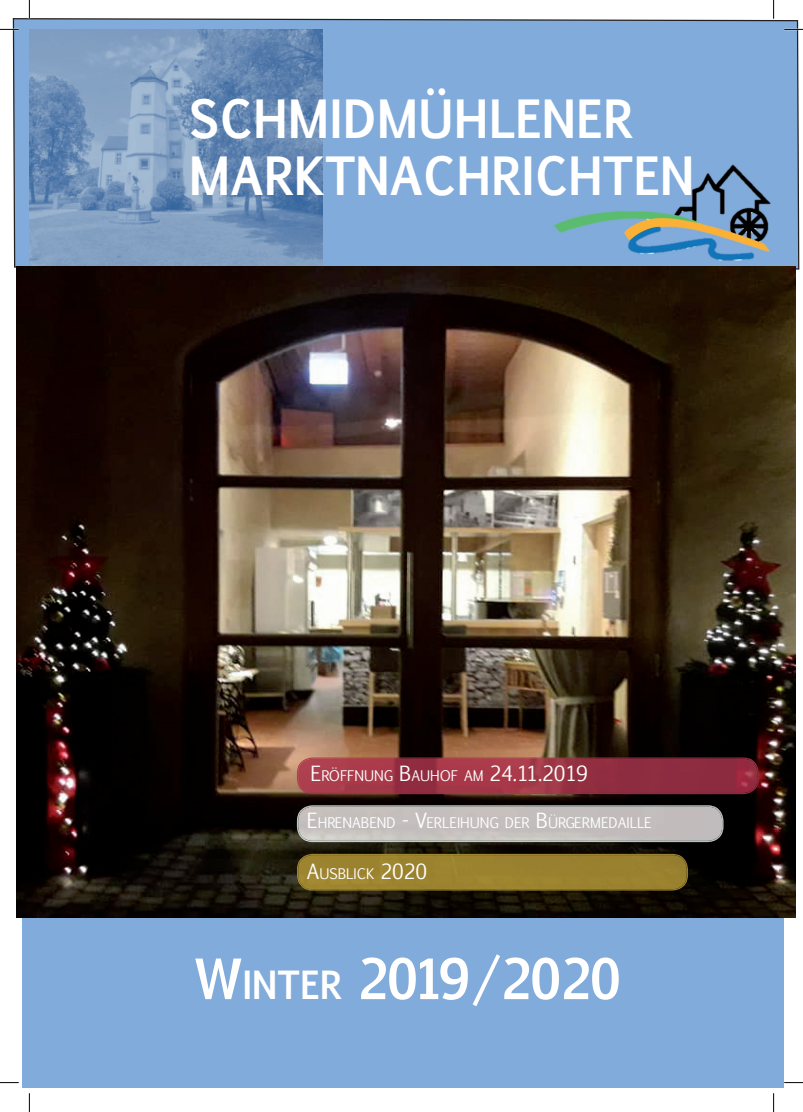
<style>
.page{position:relative;width:803px;height:1112px;background:#fff}
.page>*{position:absolute;margin:0;border:0;box-sizing:border-box;transform-origin:0 0}
.t1{font:700 53px "Euphemia UCAS";color:#fff;scale:.94 1}
.t2{font:700 50.38px/57px "Euphemia UCAS";color:#fff;scale:.94 1}
.t3{font:14px "Euphemia CAS";color:#fff}
.s1{font-size:20px}
.s2{font-size:37.12px}
</style>
<div class="page">
<div style="left:22px;top:918px;width:762px;height:169px;background:#80abda"></div>
<div style="left:13px;top:18px;width:786px;height:251px;background:#80abda"></div>
<img style="left:547px;top:153px;width:226px;height:113px">
<img style="left:29px;top:29px;width:293px;height:237px">
<img style="left:17px;top:266px;width:779px;height:651px">
<img style="left:297px;top:757px;width:462px;height:37px">
<img style="left:297px;top:853px;width:391px;height:37px">
<img style="left:297px;top:805px;width:426px;height:36px">
<svg style="left:0;top:29px;width:19px;height:1px"></svg>
<svg style="left:784px;top:29px;width:19px;height:1px"></svg>
<svg style="left:0;top:1082px;width:19px;height:1px"></svg>
<svg style="left:784px;top:1082px;width:19px;height:1px"></svg>
<svg style="left:29px;top:0;width:1px;height:19px"></svg>
<svg style="left:29px;top:1093px;width:1px;height:18px"></svg>
<svg style="left:773px;top:0;width:1px;height:19px"></svg>
<svg style="left:773px;top:1093px;width:1px;height:18px"></svg>
<h2 class="t2" style="left:189px;top:91px;width:539px">SCHMIDMÜHLENER<br>MARKTNACHRICHTEN</h2>
<p class="t3" style="left:310px;top:765px;width:279px"><span class="s1">E</span>RÖFFNUNG <span class="s1">B</span>AUHOF AM <span class="s1">24.11.2019</span></p>
<p class="t3" style="left:307px;top:812px;width:346px"><span class="s1">E</span>HRENABEND <span class="s1">- V</span>ERLEIHUNG DER <span class="s1">B</span>ÜRGERMEDAILLE</p>
<p class="t3" style="left:307px;top:863px;width:122px"><span class="s1">A</span>USBLICK <span class="s1">2020</span></p>
<h1 class="t1" style="left:194px;top:938px;width:456px">W<span class="s2">INTER</span> 2019/2020</h1>
</div>
